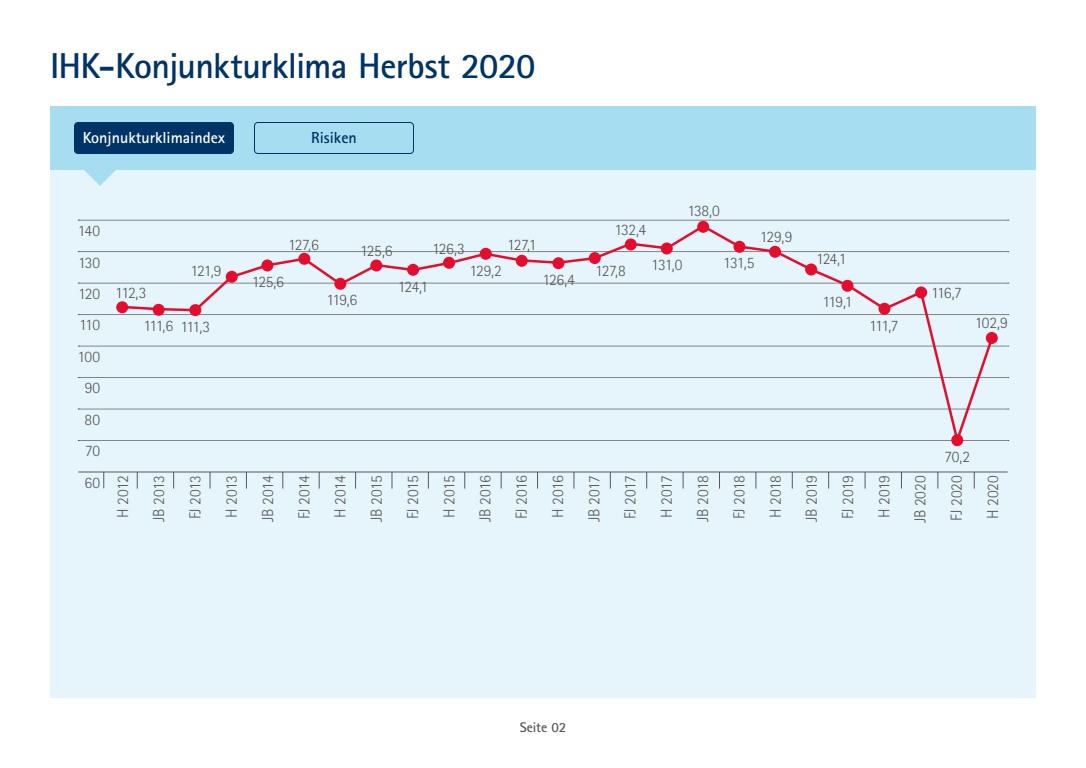
<style>
.page{position:relative;width:1086px;height:768px;background:#fff}
.page>*{position:absolute;margin:0;border:0;box-sizing:border-box;transform-origin:0 0}
.Headline_Kategorie_2{font:700 36px "Rotis Sans Serif";letter-spacing:-.02em;color:#036}
.Fliesstext_10_pt_tit{font:300 16px "Rotis Sans Serif";letter-spacing:-.04em;color:#58585a}
.t1{font:700 16px "Rotis Sans Serif";color:#fff}
.t2{font:700 16px "Rotis Sans Serif";color:#036}
.Headline_Kategorie_2-2{font:700 14px "Rotis Sans Serif";letter-spacing:-.01em;color:#58585a}
</style>
<div class="page">
<div style="left:50px;top:106px;width:986px;height:592px;background:#e6f5fb"></div>
<div style="left:50px;top:106px;width:986px;height:64px;background:#a6ddf0"></div>
<svg style="left:84px;top:170px;width:32px;height:16px"></svg>
<svg style="left:137px;top:473px;width:1px;height:16px"></svg>
<svg style="left:283px;top:473px;width:1px;height:16px"></svg>
<svg style="left:610px;top:473px;width:1px;height:16px"></svg>
<svg style="left:428px;top:473px;width:1px;height:16px"></svg>
<svg style="left:756px;top:473px;width:1px;height:16px"></svg>
<svg style="left:901px;top:473px;width:1px;height:16px"></svg>
<svg style="left:173px;top:473px;width:1px;height:16px"></svg>
<svg style="left:319px;top:473px;width:1px;height:16px"></svg>
<svg style="left:646px;top:473px;width:1px;height:16px"></svg>
<svg style="left:465px;top:473px;width:1px;height:16px"></svg>
<svg style="left:792px;top:473px;width:1px;height:16px"></svg>
<svg style="left:938px;top:473px;width:1px;height:16px"></svg>
<svg style="left:210px;top:473px;width:1px;height:16px"></svg>
<svg style="left:355px;top:473px;width:1px;height:16px"></svg>
<svg style="left:683px;top:473px;width:1px;height:16px"></svg>
<svg style="left:501px;top:473px;width:1px;height:16px"></svg>
<svg style="left:828px;top:473px;width:1px;height:16px"></svg>
<svg style="left:246px;top:473px;width:1px;height:16px"></svg>
<svg style="left:574px;top:473px;width:1px;height:16px"></svg>
<svg style="left:392px;top:473px;width:1px;height:16px"></svg>
<svg style="left:719px;top:473px;width:1px;height:16px"></svg>
<svg style="left:537px;top:473px;width:1px;height:16px"></svg>
<svg style="left:865px;top:473px;width:1px;height:16px"></svg>
<svg style="left:974px;top:473px;width:1px;height:16px"></svg>
<hr style="left:78px;top:472px;width:930px;height:1px;background:#58585a">
<svg style="left:104px;top:472px;width:1px;height:16px"></svg>
<svg style="left:78px;top:220px;width:931px;height:1px"></svg>
<svg style="left:78px;top:440px;width:931px;height:1px"></svg>
<svg style="left:78px;top:409px;width:931px;height:1px"></svg>
<svg style="left:78px;top:377px;width:931px;height:1px"></svg>
<svg style="left:78px;top:346px;width:931px;height:1px"></svg>
<svg style="left:78px;top:314px;width:931px;height:1px"></svg>
<svg style="left:78px;top:283px;width:931px;height:1px"></svg>
<svg style="left:78px;top:251px;width:931px;height:1px"></svg>
<svg style="left:120px;top:223px;width:875px;height:224px"></svg>
<div style="left:986px;top:332px;width:12px;height:12px;background:#e40d2e;border-radius:50%"></div>
<div style="left:116px;top:301px;width:12px;height:12px;background:#e40d2e;border-radius:50%"></div>
<div style="left:189px;top:304px;width:12px;height:12px;background:#e40d2e;border-radius:50%"></div>
<div style="left:226px;top:271px;width:12px;height:12px;background:#e40d2e;border-radius:50%"></div>
<div style="left:261px;top:260px;width:12px;height:12px;background:#e40d2e;border-radius:50%"></div>
<div style="left:298px;top:253px;width:12px;height:12px;background:#e40d2e;border-radius:50%"></div>
<div style="left:334px;top:278px;width:12px;height:12px;background:#e40d2e;border-radius:50%"></div>
<div style="left:370px;top:260px;width:12px;height:12px;background:#e40d2e;border-radius:50%"></div>
<div style="left:407px;top:264px;width:12px;height:12px;background:#e40d2e;border-radius:50%"></div>
<div style="left:443px;top:257px;width:12px;height:12px;background:#e40d2e;border-radius:50%"></div>
<div style="left:480px;top:248px;width:12px;height:12px;background:#e40d2e;border-radius:50%"></div>
<div style="left:516px;top:255px;width:12px;height:12px;background:#e40d2e;border-radius:50%"></div>
<div style="left:552px;top:257px;width:12px;height:12px;background:#e40d2e;border-radius:50%"></div>
<div style="left:589px;top:252px;width:12px;height:12px;background:#e40d2e;border-radius:50%"></div>
<div style="left:625px;top:238px;width:12px;height:12px;background:#e40d2e;border-radius:50%"></div>
<div style="left:661px;top:242px;width:12px;height:12px;background:#e40d2e;border-radius:50%"></div>
<div style="left:697px;top:221px;width:12px;height:12px;background:#e40d2e;border-radius:50%"></div>
<div style="left:733px;top:241px;width:12px;height:12px;background:#e40d2e;border-radius:50%"></div>
<div style="left:769px;top:246px;width:12px;height:12px;background:#e40d2e;border-radius:50%"></div>
<div style="left:841px;top:280px;width:12px;height:12px;background:#e40d2e;border-radius:50%"></div>
<div style="left:805px;top:263px;width:12px;height:12px;background:#e40d2e;border-radius:50%"></div>
<div style="left:878px;top:303px;width:12px;height:12px;background:#e40d2e;border-radius:50%"></div>
<div style="left:915px;top:286px;width:12px;height:12px;background:#e40d2e;border-radius:50%"></div>
<div style="left:951px;top:434px;width:12px;height:12px;background:#e40d2e;border-radius:50%"></div>
<div style="left:153px;top:304px;width:12px;height:12px;background:#e40d2e;border-radius:50%"></div>
<div style="left:74px;top:122px;width:160px;height:32px;background:#036;border-radius:4px"></div>
<div style="left:254px;top:122px;width:160px;height:32px;border:1px solid #036;border-radius:4px"></div>
<p class="Headline_Kategorie_2" style="left:50px;top:44px;width:487px">IHK-Konjunkturklima Herbst 2020</p>
<p class="t1" style="left:83px;top:128px;width:144px">Konjnukturklimaindex</p>
<p class="t2" style="left:311px;top:128px;width:47px">Risiken</p>
<p class="Fliesstext_10_pt_tit" style="left:78px;top:221px;width:24px">140</p>
<p class="Fliesstext_10_pt_tit" style="left:78px;top:253px;width:24px">130</p>
<p class="Fliesstext_10_pt_tit" style="left:78px;top:284px;width:23px">120</p>
<p class="Fliesstext_10_pt_tit" style="left:79px;top:316px;width:22px">110</p>
<p class="Fliesstext_10_pt_tit" style="left:77px;top:347px;width:24px">100</p>
<p class="Fliesstext_10_pt_tit" style="left:85px;top:379px;width:17px">90</p>
<p class="Fliesstext_10_pt_tit" style="left:85px;top:410px;width:17px">80</p>
<p class="Fliesstext_10_pt_tit" style="left:85px;top:442px;width:17px">70</p>
<p class="Fliesstext_10_pt_tit" style="left:115px;top:283px;width:33px">112,3</p>
<p class="Fliesstext_10_pt_tit" style="left:190px;top:262px;width:33px">121,9</p>
<p class="Fliesstext_10_pt_tit" style="left:144px;top:316px;width:31px">111,6</p>
<p class="Fliesstext_10_pt_tit" style="left:180px;top:317px;width:31px">111,3</p>
<p class="Fliesstext_10_pt_tit" style="left:288px;top:235px;width:32px">127,6</p>
<p class="Fliesstext_10_pt_tit" style="left:252px;top:272px;width:34px">125,6</p>
<p class="Fliesstext_10_pt_tit" style="left:360px;top:241px;width:34px">125,6</p>
<p class="Fliesstext_10_pt_tit" style="left:326px;top:290px;width:32px">119,6</p>
<p class="Fliesstext_10_pt_tit" style="left:398px;top:277px;width:32px">124,1</p>
<p class="Fliesstext_10_pt_tit" style="left:432px;top:239px;width:34px">126,3</p>
<p class="Fliesstext_10_pt_tit" style="left:469px;top:261px;width:34px">129,2</p>
<p class="Fliesstext_10_pt_tit" style="left:507px;top:235px;width:31px">127,1</p>
<p class="Fliesstext_10_pt_tit" style="left:543px;top:270px;width:34px">126,4</p>
<p class="Fliesstext_10_pt_tit" style="left:614px;top:220px;width:33px">132,4</p>
<p class="Fliesstext_10_pt_tit" style="left:687px;top:202px;width:34px">138,0</p>
<p class="Fliesstext_10_pt_tit" style="left:595px;top:262px;width:32px">127,8</p>
<p class="Fliesstext_10_pt_tit" style="left:651px;top:255px;width:33px">131,0</p>
<p class="Fliesstext_10_pt_tit" style="left:723px;top:253px;width:33px">131,5</p>
<p class="Fliesstext_10_pt_tit" style="left:760px;top:228px;width:34px">129,9</p>
<p class="Fliesstext_10_pt_tit" style="left:816px;top:250px;width:32px">124,1</p>
<p class="Fliesstext_10_pt_tit" style="left:823px;top:292px;width:31px">119,1</p>
<p class="Fliesstext_10_pt_tit" style="left:869px;top:316px;width:31px">111,7</p>
<p class="Fliesstext_10_pt_tit" style="left:931px;top:284px;width:32px">116,7</p>
<p class="Fliesstext_10_pt_tit" style="left:975px;top:313px;width:34px">102,9</p>
<p class="Fliesstext_10_pt_tit" style="left:944px;top:447px;width:27px">70,2</p>
<p class="Fliesstext_10_pt_tit" style="left:85px;top:473px;width:17px">60</p>
<p class="Fliesstext_10_pt_tit" style="left:113px;top:518px;width:44px;rotate:-90deg">H 2012</p>
<p class="Fliesstext_10_pt_tit" style="left:150px;top:522px;width:48px;rotate:-90deg">JB 2013</p>
<p class="Fliesstext_10_pt_tit" style="left:186px;top:519px;width:45px;rotate:-90deg">FJ 2013</p>
<p class="Fliesstext_10_pt_tit" style="left:222px;top:518px;width:44px;rotate:-90deg">H 2013</p>
<p class="Fliesstext_10_pt_tit" style="left:259px;top:522px;width:48px;rotate:-90deg">JB 2014</p>
<p class="Fliesstext_10_pt_tit" style="left:295px;top:519px;width:45px;rotate:-90deg">FJ 2014</p>
<p class="Fliesstext_10_pt_tit" style="left:331px;top:518px;width:44px;rotate:-90deg">H 2014</p>
<p class="Fliesstext_10_pt_tit" style="left:367px;top:522px;width:48px;rotate:-90deg">JB 2015</p>
<p class="Fliesstext_10_pt_tit" style="left:404px;top:519px;width:45px;rotate:-90deg">FJ 2015</p>
<p class="Fliesstext_10_pt_tit" style="left:440px;top:518px;width:44px;rotate:-90deg">H 2015</p>
<p class="Fliesstext_10_pt_tit" style="left:476px;top:522px;width:48px;rotate:-90deg">JB 2016</p>
<p class="Fliesstext_10_pt_tit" style="left:512px;top:519px;width:45px;rotate:-90deg">FJ 2016</p>
<p class="Fliesstext_10_pt_tit" style="left:549px;top:518px;width:44px;rotate:-90deg">H 2016</p>
<p class="Fliesstext_10_pt_tit" style="left:585px;top:522px;width:48px;rotate:-90deg">JB 2017</p>
<p class="Fliesstext_10_pt_tit" style="left:621px;top:519px;width:45px;rotate:-90deg">FJ 2017</p>
<p class="Fliesstext_10_pt_tit" style="left:657px;top:518px;width:44px;rotate:-90deg">H 2017</p>
<p class="Fliesstext_10_pt_tit" style="left:694px;top:522px;width:48px;rotate:-90deg">JB 2018</p>
<p class="Fliesstext_10_pt_tit" style="left:730px;top:519px;width:45px;rotate:-90deg">FJ 2018</p>
<p class="Fliesstext_10_pt_tit" style="left:766px;top:518px;width:44px;rotate:-90deg">H 2018</p>
<p class="Fliesstext_10_pt_tit" style="left:802px;top:522px;width:48px;rotate:-90deg">JB 2019</p>
<p class="Fliesstext_10_pt_tit" style="left:839px;top:519px;width:45px;rotate:-90deg">FJ 2019</p>
<p class="Fliesstext_10_pt_tit" style="left:875px;top:518px;width:44px;rotate:-90deg">H 2019</p>
<p class="Fliesstext_10_pt_tit" style="left:911px;top:523px;width:49px;rotate:-90deg">JB 2020</p>
<p class="Fliesstext_10_pt_tit" style="left:947px;top:521px;width:47px;rotate:-90deg">FJ 2020</p>
<p class="Fliesstext_10_pt_tit" style="left:983px;top:519px;width:45px;rotate:-90deg">H 2020</p>
<p class="Headline_Kategorie_2-2" style="left:520px;top:718px;width:48px">Seite 02</p>
</div>
